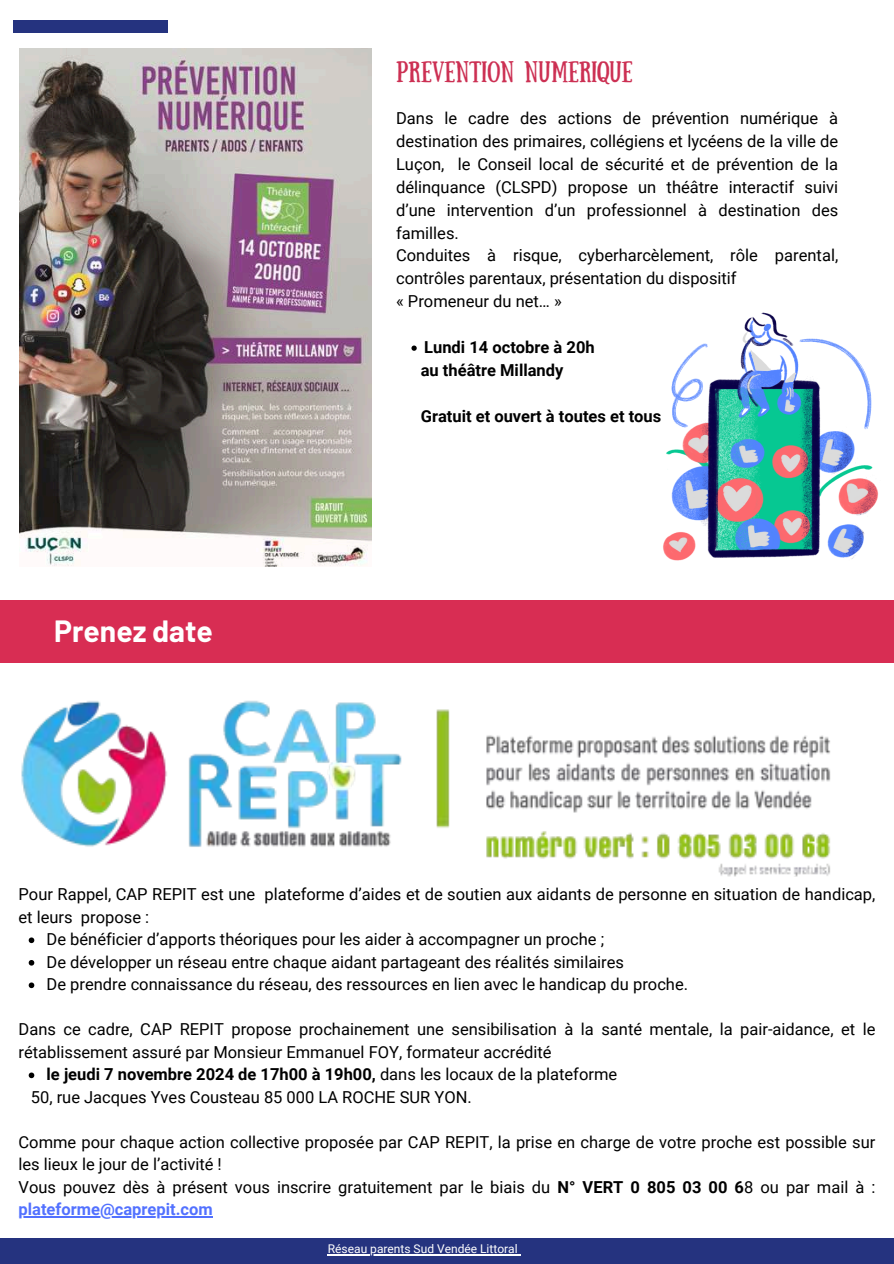
<style>
.page{position:relative;width:894px;height:1264px;background:#fff}
.page>*{position:absolute;margin:0;border:0;box-sizing:border-box;transform-origin:0 0}
.t1{font:700 30px "Barlow";color:#fff}
.t2{font:21px "Sunday";color:#cc3053}
.t3{font:16.5px/23px "Roboto";color:#000}
.t4{font:700 16.5px/23px "Roboto";color:#000}
.t5{font:12px "Roboto";color:#fff}
.s1{font-weight:400}
.s2{font-weight:700}
.s3{font-weight:700;color:#5271ff}
</style>
<div class="page">
<div style="left:0;top:1237px;width:893px;height:26px;background:#25337f"></div>
<hr style="left:328px;top:1254px;width:190px;height:1px;background:#fff">
<div style="left:0;top:600px;width:893px;height:62px;background:#d82d53"></div>
<img style="left:21px;top:700px;width:810px;height:176px">
<svg style="left:29px;top:937px;width:5px;height:6px"></svg>
<svg style="left:29px;top:960px;width:5px;height:5px"></svg>
<svg style="left:29px;top:982px;width:5px;height:6px"></svg>
<svg style="left:29px;top:1072px;width:5px;height:6px"></svg>
<hr style="left:19px;top:1216px;width:194px;height:1px;background:#5271ff">
<div style="left:13px;top:21px;width:154px;height:12px;background:#25337f"></div>
<img style="left:19px;top:49px;width:352px;height:517px">
<svg style="left:663px;top:312px;width:216px;height:249px"></svg>
<svg style="left:411px;top:345px;width:5px;height:6px"></svg>
<h1 class="t1" style="left:54px;top:612px;width:160px">Prenez date</h1>
<p class="t2" style="left:396px;top:57px;width:238px">PREVENTION NUMERIQUE</p>
<p class="t3" style="left:396px;top:107px;width:443px">Dans le cadre des actions de prévention numérique à destination des primaires, collégiens et lycéens de la ville de Luçon, le Conseil local de sécurité et de prévention de la délinquance (CLSPD) propose un théâtre interactif suivi d’une intervention d’un professionnel à destination des familles.<br>Conduites à risque, cyberharcèlement, rôle parental, contrôles parentaux, présentation du dispositif<br>« Promeneur du net… »</p>
<p class="t4" style="left:420px;top:336px;width:175px">Lundi 14 octobre à 20h au théâtre Millandy</p>
<p class="t4" style="left:420px;top:404px;width:242px">Gratuit et ouvert à toutes et tous</p>
<p class="t3" style="left:19px;top:883px;width:858px">Pour Rappel, CAP REPIT est une plateforme d’aides et de soutien aux aidants de personne en situation de handicap,</p>
<p class="t3" style="left:19px;top:905px;width:132px">et leurs propose :</p>
<p class="t3" style="left:47px;top:928px;width:559px">De bénéficier d’apports théoriques pour les aider à accompagner un proche ;</p>
<p class="t3" style="left:47px;top:950px;width:579px">De développer un réseau entre chaque aidant partageant des réalités similaires</p>
<p class="t3" style="left:47px;top:973px;width:642px">De prendre connaissance du réseau, des ressources en lien avec le handicap du proche.</p>
<p class="t3" style="left:19px;top:1018px;width:858px">Dans ce cadre, CAP REPIT propose prochainement une sensibilisation à la santé mentale, la pair-aidance, et le</p>
<p class="t3" style="left:19px;top:1040px;width:534px">rétablissement assuré par Monsieur Emmanuel FOY, formateur accrédité</p>
<p class="t4" style="left:47px;top:1063px;width:572px">le jeudi 7 novembre 2024 de 17h00 à 19h00, <span class="s1">dans les locaux de la plateforme</span></p>
<p class="t3" style="left:31px;top:1085px;width:442px">50, rue Jacques Yves Cousteau 85 000 LA ROCHE SUR YON.</p>
<p class="t3" style="left:19px;top:1131px;width:858px;line-height:22.5px">Comme pour chaque action collective proposée par CAP REPIT, la prise en charge de votre proche est possible sur les lieux le jour de l’activité !<br>Vous pouvez dès à présent vous inscrire gratuitement par le biais du <span class="s2">N° VERT 0 805 03 00 6</span>8 ou par mail à : <span class="s3">plateforme@caprepit.com</span></p>
<p class="t5" style="left:328px;top:1242px;width:191px">Réseau parents Sud Vendée Littoral</p>
</div>
